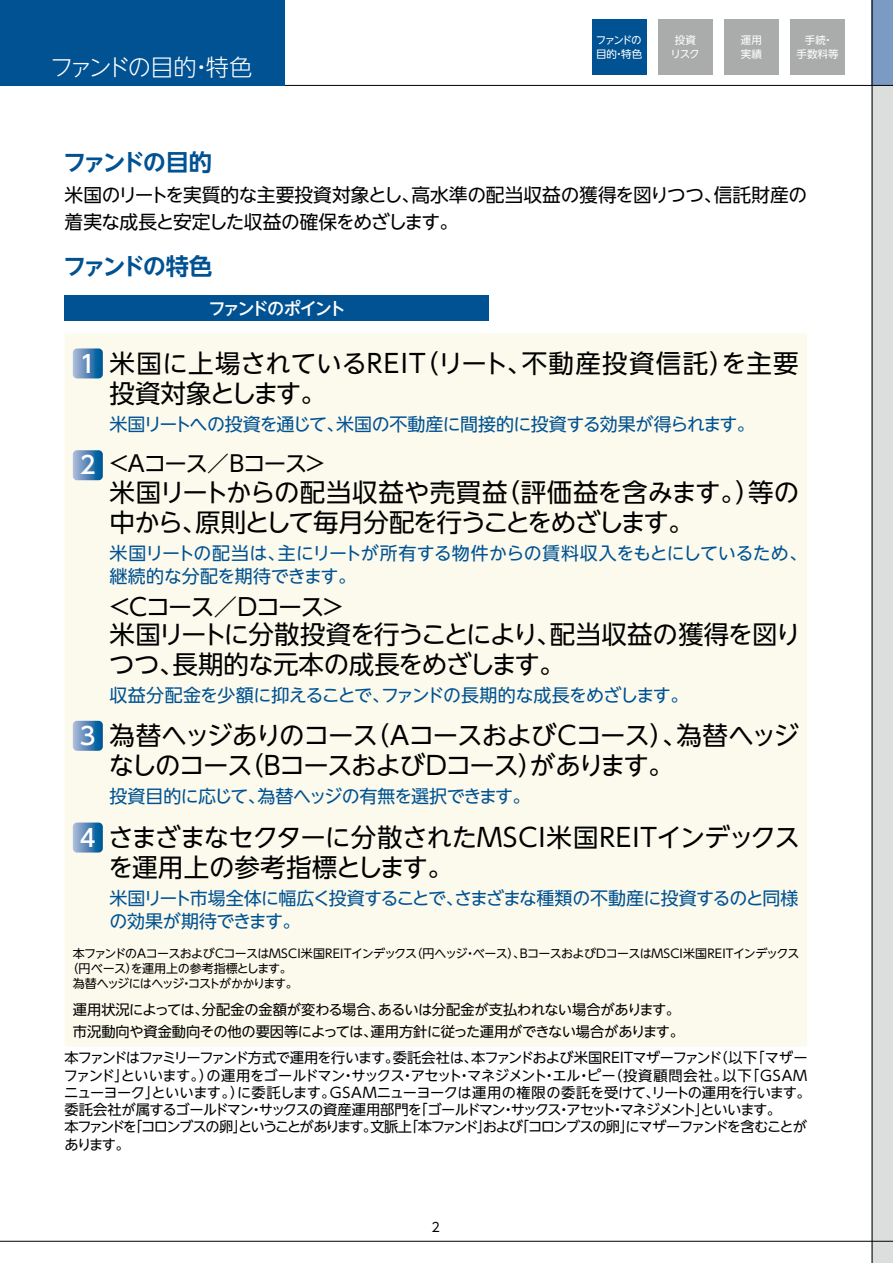
<style>
.page{position:relative;width:893px;height:1263px;background:#fff}
.page>*{position:absolute;margin:0;border:0;box-sizing:border-box;transform-origin:0 0}
.t1{font:25.5px/30px "UD Shin Go NT Pro";letter-spacing:-.035em;color:#000}
.t2{font:25.5px/30px "UD Shin Go NT Pro";color:#000}
.t3{font:24px "UD Shin Go NT Pro";letter-spacing:-.07em;color:#000}
.t4{font:700 23.25px "UD Shin Go NT Pro De";letter-spacing:-.13em;color:#005293}
.t5{font:300 23.25px "UD Shin Go NT Pro";letter-spacing:-.11em;color:#fff}
.t6{font:22.5px "UD Shin Go NT Pro";letter-spacing:-.07em;color:#000}
.t7{font:18.75px/27px "UD Shin Go NT Pro";letter-spacing:-.015em;color:#000}
.t8{font:18px/23.2px "UD Shin Go NT Pro";letter-spacing:-.035em;color:#005293}
.t9{font:18px/23.2px "UD Shin Go NT Pro";letter-spacing:-.015em;color:#005293}
.t10{font:500 17.25px "UD Shin Go NT Pro";letter-spacing:-.14em;color:#fff}
.t11{font:14.25px/17.2px "UD Shin Go NT Pro";letter-spacing:-.055em;color:#000}
.t12{font:14.25px/22.5px "UD Shin Go NT Pro";letter-spacing:-.015em;color:#000}
.t13{font:12.75px "UD Shin Go NT Pro";color:#000}
.t14{font:12px "UD Shin Go NT Pro";letter-spacing:-.045em;color:#000}
.t15{font:12px "UD Shin Go NT Pro";letter-spacing:-.105em;color:#000}
.t16{font:12px "UD Shin Go NT Pro";letter-spacing:-.015em;color:#000}
.t17{font:10.5px/13.5px "UD Shin Go NT Pro";color:#fff;text-align:center}
.t18{font:10.5px/13.5px "UD Shin Go NT Pro";letter-spacing:-.135em;color:#fff}
.s1{font-weight:500;font-size:24px;color:#fff}
</style>
<div class="page">
<div style="left:872px;top:85px;width:21px;height:1178px;background:#dcdddd"></div>
<div style="left:872px;top:0;width:21px;height:85px;background:#7b9bc5"></div>
<hr style="left:0;top:1241px;width:893px;height:1px;background:#000">
<hr style="left:872px;top:0;width:1px;height:1263px;background:#000">
<hr style="left:0;top:85px;width:893px;height:1px;background:#000">
<div style="left:0;top:0;width:285px;height:85px;background:#005293"></div>
<div style="left:65px;top:333px;width:742px;height:713px;background:#fcfaec"></div>
<div style="left:65px;top:295px;width:424px;height:26px;background:#005293"></div>
<svg style="left:73px;top:348px;width:30px;height:30px"></svg>
<svg style="left:73px;top:450px;width:30px;height:30px"></svg>
<svg style="left:73px;top:721px;width:30px;height:30px"></svg>
<svg style="left:73px;top:822px;width:30px;height:30px"></svg>
<div style="left:790px;top:19px;width:55px;height:55px;background:#aaabab"></div>
<div style="left:724px;top:19px;width:54px;height:55px;background:#aaabab"></div>
<div style="left:658px;top:19px;width:54px;height:55px;background:#aaabab"></div>
<div style="left:592px;top:19px;width:54px;height:55px;background:#005293"></div>
<h3 class="t5" style="left:50px;top:48px;width:204px">ファンドの目的・特色</h3>
<p class="t18" style="left:596px;top:33px;width:48px">ファンドの目的・特色</p>
<p class="t17" style="left:671px;top:33px;width:31px">投資リスク</p>
<p class="t17" style="left:741px;top:33px;width:22px;text-align:left">運用実績</p>
<p class="t17" style="left:796px;top:33px;width:43px">手続・<br>手数料等</p>
<h3 class="t4" style="left:63px;top:143px;width:150px">ファンドの目的</h3>
<h3 class="t7" style="left:65px;top:181px;width:744px">米国のリートを実質的な主要投資対象とし、高水準の配当収益の獲得を図りつつ、信託財産の着実な成長と安定した収益の確保をめざします。</h3>
<h3 class="t4" style="left:63px;top:247px;width:150px">ファンドの特色</h3>
<p class="t10" style="left:209px;top:294px;width:139px">ファンドのポイント</p>
<h1 class="t2" style="left:110px;top:348px;width:691px;text-indent:-30px"><span class="s1">1</span> 米国に上場されているREIT（リート、不動産投資信託）を主要投資対象とします。</h1>
<p class="t8" style="left:110px;top:412px;width:647px">米国リートへの投資を通じて、米国の不動産に間接的に投資する効果が得られます。</p>
<h3 class="t6" style="left:80px;top:445px;width:248px"><span class="s1">2</span> ＜Aコース／Bコース＞</h3>
<h1 class="t1" style="left:110px;top:476px;width:691px">米国リートからの配当収益や売買益（評価益を含みます。）等の中から、原則として毎月分配を行うことをめざします。</h1>
<p class="t9" style="left:110px;top:541px;width:699px">米国リートの配当は、主にリートが所有する物件からの賃料収入をもとにしているため、継続的な分配を期待できます。</p>
<h2 class="t3" style="left:107px;top:587px;width:239px">＜Cコース／Dコース＞</h2>
<h1 class="t1" style="left:109px;top:618px;width:693px">米国リートに分散投資を行うことにより、配当収益の獲得を図りつつ、長期的な元本の成長をめざします。</h1>
<p class="t8" style="left:110px;top:683px;width:580px">収益分配金を少額に抑えることで、ファンドの長期的な成長をめざします。</p>
<h1 class="t1" style="left:109px;top:720px;width:692px;text-indent:-29px"><span class="s1">3</span> 為替ヘッジありのコース（AコースおよびCコース）、為替ヘッジなしのコース（BコースおよびDコース）があります。</h1>
<p class="t8" style="left:110px;top:784px;width:422px">投資目的に応じて、為替ヘッジの有無を選択できます。</p>
<h1 class="t1" style="left:108px;top:822px;width:693px;text-indent:-28px"><span class="s1">4</span> さまざまなセクターに分散されたMSCI米国REITインデックスを運用上の参考指標とします。</h1>
<p class="t8" style="left:109px;top:886px;width:691px">米国リート市場全体に幅広く投資することで、さまざまな種類の不動産に投資するのと同様の効果が期待できます。</p>
<p class="t14" style="left:73px;top:944px;width:728px">本ファンドのAコースおよびCコースはMSCI米国REITインデックス（円ヘッジ・ベース）、BコースおよびDコースはMSCI米国REITインデックス</p>
<p class="t16" style="left:66px;top:959px;width:227px">（円ベース）を運用上の参考指標とします。</p>
<p class="t15" style="left:73px;top:974px;width:226px">為替ヘッジにはヘッジ・コストがかかります。</p>
<p class="t12" style="left:73px;top:998px;width:613px">運用状況によっては、分配金の金額が変わる場合、あるいは分配金が支払われない場合があります。市況動向や資金動向その他の要因等によっては、運用方針に従った運用ができない場合があります。</p>
<p class="t11" style="left:64px;top:1049px;width:749px">本ファンドはファミリーファンド方式で運用を行います。委託会社は、本ファンドおよび米国ＲＥＩＴマザーファンド（以下「マザーファンド」といいます。）の運用をゴールドマン・サックス・アセット・マネジメント・エル・ピー（投資顧問会社。以下「GSAMニューヨーク」といいます。）に委託します。GSAMニューヨークは運用の権限の委託を受けて、リートの運用を行います。委託会社が属するゴールドマン・サックスの資産運用部門を「ゴールドマン・サックス・アセット・マネジメント」といいます。<br>本ファンドを「コロンブスの卵」ということがあります。文脈上「本ファンド」および「コロンブスの卵」にマザーファンドを含むことがあります。</p>
<p class="t13" style="left:432px;top:1216px;width:10px">2</p>
</div>
